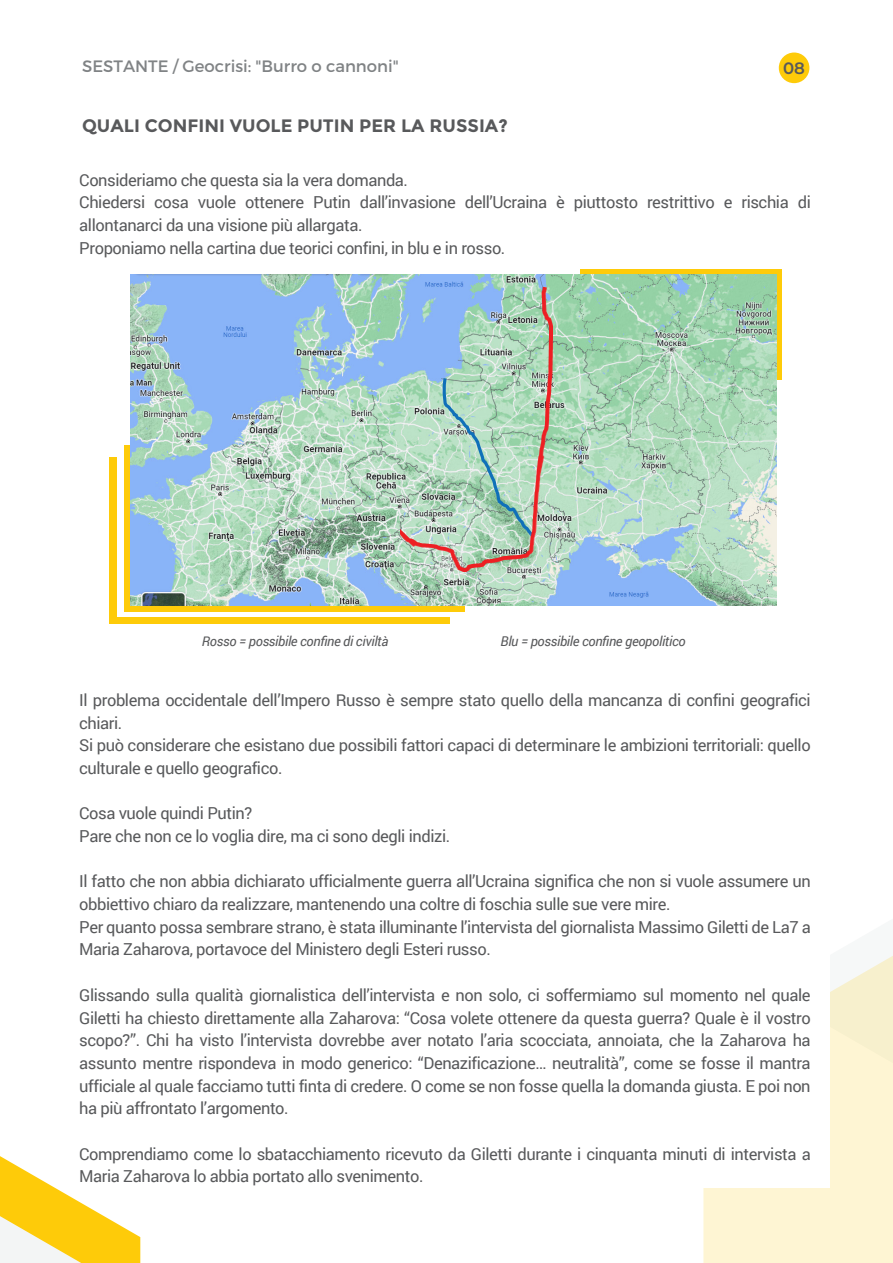
<style>
.page{position:relative;width:893px;height:1263px;background:#fff}
.page>*{position:absolute;margin:0;border:0;box-sizing:border-box;transform-origin:0 0}
.t1{font:700 18px "Montserrat";color:#58595b}
.t2{font:16.5px/22.6px "Roboto";letter-spacing:-.025em;color:#58595b}
.t3{font:16.5px "Montserrat";color:#808385}
.t4{font:600 16.5px "Montserrat";color:#58595b}
.t5{font:italic 13.5px "Roboto";letter-spacing:-.025em;color:#58595b}
</style>
<div class="page">
<div style="left:703px;top:956px;width:190px;height:307px;background:#fef5d3"></div>
<svg style="left:0;top:1156px;width:140px;height:107px"></svg>
<div style="left:66px;top:680px;width:764px;height:507px;background:#fff"></div>
<div style="left:779px;top:53px;width:30px;height:30px;background:#fecb09;border-radius:50%"></div>
<div style="left:109px;top:457px;width:341px;height:166px;background:#fecb09"></div>
<div style="left:117px;top:450px;width:340px;height:167px;background:#fff"></div>
<div style="left:124px;top:445px;width:341px;height:167px;background:#fecb09"></div>
<div style="left:580px;top:269px;width:202px;height:111px;background:#fecb09"></div>
<img style="left:130px;top:274px;width:646px;height:332px">
<img style="left:401px;top:286px;width:151px;height:286px">
<p class="t3" style="left:82px;top:56px;width:318px">SESTANTE / Geocrisi: "Burro o cannoni"</p>
<p class="t1" style="left:82px;top:115px;width:427px">QUALI CONFINI VUOLE PUTIN PER LA RUSSIA?</p>
<p class="t4" style="left:783px;top:56px;width:23px">08</p>
<p class="t2" style="left:79px;top:168px;width:733px">Consideriamo che questa sia la vera domanda.<br>Chiedersi cosa vuole ottenere Putin dall’invasione dell’Ucraina è piuttosto restrittivo e rischia di allontanarci da una visione più allargata.<br>Proponiamo nella cartina due teorici confini, in blu e in rosso.</p>
<p class="t5" style="left:202px;top:631px;width:188px">Rosso = possibile confine di civiltà</p>
<p class="t5" style="left:501px;top:631px;width:187px">Blu = possibile confine geopolitico</p>
<p class="t2" style="left:79px;top:688px;width:733px">Il problema occidentale dell’Impero Russo è sempre stato quello della mancanza di confini geografici chiari.<br>Si può considerare che esistano due possibili fattori capaci di determinare le ambizioni territoriali: quello culturale e quello geografico.</p>
<p class="t2" style="left:79px;top:801px;width:372px">Cosa vuole quindi Putin?<br>Pare che non ce lo voglia dire, ma ci sono degli indizi.</p>
<p class="t2" style="left:79px;top:869px;width:733px">Il fatto che non abbia dichiarato ufficialmente guerra all’Ucraina significa che non si vuole assumere un obbiettivo chiaro da realizzare, mantenendo una coltre di foschia sulle sue vere mire.<br>Per quanto possa sembrare strano, è stata illuminante l’intervista del giornalista Massimo Giletti de La7 a Maria Zaharova, portavoce del Ministero degli Esteri russo.</p>
<p class="t2" style="left:79px;top:983px;width:733px;text-align:justify">Glissando sulla qualità giornalistica dell’intervista e non solo, ci soffermiamo sul momento nel quale Giletti ha chiesto direttamente alla Zaharova: “Cosa volete ottenere da questa guerra? Quale è il vostro scopo?”. Chi ha visto l’intervista dovrebbe aver notato l’aria scocciata, annoiata, che la Zaharova ha assunto mentre rispondeva in modo generico: “Denazificazione… neutralità”, come se fosse il mantra ufficiale al quale facciamo tutti finta di credere. O come se non fosse quella la domanda giusta. E poi non ha più affrontato l’argomento.</p>
<p class="t2" style="left:79px;top:1142px;width:733px">Comprendiamo come lo sbatacchiamento ricevuto da Giletti durante i cinquanta minuti di intervista a<br>Maria Zaharova lo abbia portato allo svenimento.</p>
</div>
